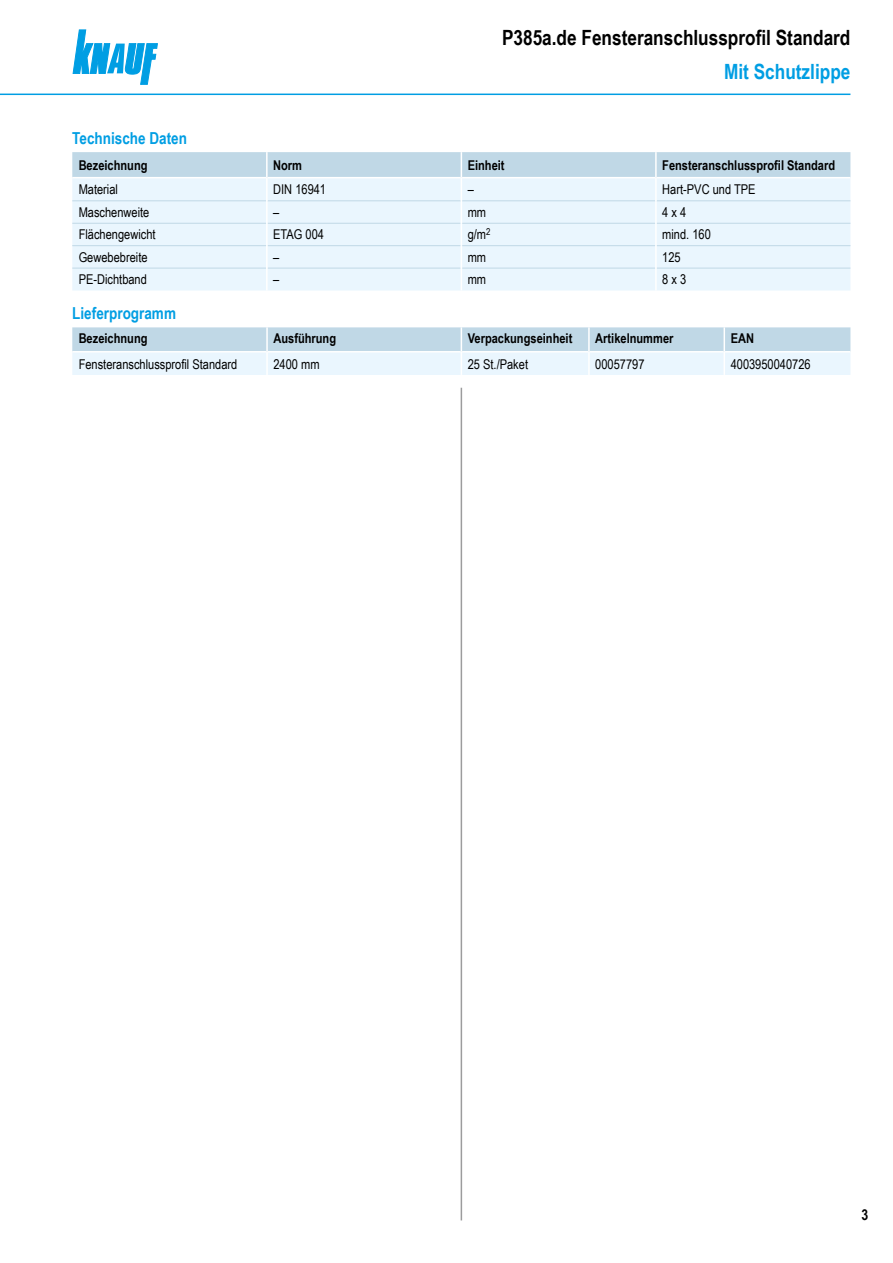
<style>
.page{position:relative;width:893px;height:1263px;background:#fff}
.page>*{position:absolute;margin:0;border:0;box-sizing:border-box;transform-origin:0 0}
.t1{font:700 21px "Arial Narrow";color:#000}
.t2{font:700 21px "Arial Narrow";color:#009ee3}
.Ue3_11cyan_TB{font:700 16.5px "Arial Narrow";color:#009ee3}
.t3{font:700 15px "Arial Narrow";color:#000}
.Tab_Text_TB{font:13.5px "Arial Narrow";color:#000}
.Tab_Kopf_TB{font:700 13.5px "Arial Narrow";color:#000}
</style>
<div class="page">
<svg style="left:73px;top:30px;width:84px;height:54px"></svg>
<hr style="left:0;top:94px;width:850px;height:1px;background:#009ee3">
<hr style="left:461px;top:388px;width:1px;height:832px;background:#9c9c9d">
<svg style="left:72px;top:152px;width:778px;height:138px"></svg>
<hr style="left:655px;top:268px;width:2px;height:22px;background:#fff">
<hr style="left:72px;top:177px;width:194px;height:1px;background:#fff">
<hr style="left:462px;top:177px;width:193px;height:1px;background:#fff">
<hr style="left:268px;top:177px;width:193px;height:1px;background:#fff">
<hr style="left:657px;top:177px;width:193px;height:1px;background:#fff">
<svg style="left:72px;top:327px;width:778px;height:48px"></svg>
<h1 class="t1" style="left:502px;top:22px;width:350px">P385a.de Fensteranschlussprofil Standard</h1>
<h1 class="t2" style="left:724px;top:56px;width:128px">Mit Schutzlippe</h1>
<p class="Ue3_11cyan_TB" style="left:72px;top:125px;width:116px">Technische Daten</p>
<p class="Tab_Kopf_TB" style="left:79px;top:155px;width:70px">Bezeichnung</p>
<p class="Tab_Kopf_TB" style="left:273px;top:155px;width:30px">Norm</p>
<p class="Tab_Kopf_TB" style="left:468px;top:155px;width:38px">Einheit</p>
<p class="Tab_Kopf_TB" style="left:662px;top:155px;width:174px">Fensteranschlussprofil Standard</p>
<p class="Tab_Text_TB" style="left:79px;top:180px;width:41px">Material</p>
<p class="Tab_Text_TB" style="left:273px;top:180px;width:54px">DIN 16941</p>
<p class="Tab_Text_TB" style="left:468px;top:180px;width:8px">–</p>
<p class="Tab_Text_TB" style="left:662px;top:180px;width:95px">Hart-PVC und TPE</p>
<p class="Tab_Text_TB" style="left:79px;top:202px;width:72px">Maschenweite</p>
<p class="Tab_Text_TB" style="left:273px;top:202px;width:8px">–</p>
<p class="Tab_Text_TB" style="left:468px;top:202px;width:20px">mm</p>
<p class="Tab_Text_TB" style="left:662px;top:202px;width:26px">4x4</p>
<p class="Tab_Text_TB" style="left:79px;top:225px;width:78px">Flächengewicht</p>
<p class="Tab_Text_TB" style="left:273px;top:225px;width:52px">ETAG 004</p>
<p class="Tab_Text_TB" style="left:468px;top:225px;width:24px">g/m<sup>2</sup></p>
<p class="Tab_Text_TB" style="left:662px;top:225px;width:50px">mind. 160</p>
<p class="Tab_Text_TB" style="left:79px;top:247px;width:70px">Gewebebreite</p>
<p class="Tab_Text_TB" style="left:273px;top:247px;width:8px">–</p>
<p class="Tab_Text_TB" style="left:468px;top:247px;width:20px">mm</p>
<p class="Tab_Text_TB" style="left:662px;top:247px;width:20px">125</p>
<p class="Tab_Text_TB" style="left:79px;top:269px;width:70px">PE-Dichtband</p>
<p class="Tab_Text_TB" style="left:273px;top:269px;width:8px">–</p>
<p class="Tab_Text_TB" style="left:468px;top:269px;width:20px">mm</p>
<p class="Tab_Text_TB" style="left:662px;top:269px;width:26px">8x3</p>
<p class="Ue3_11cyan_TB" style="left:72px;top:301px;width:105px">Lieferprogramm</p>
<p class="Tab_Kopf_TB" style="left:79px;top:328px;width:70px">Bezeichnung</p>
<p class="Tab_Kopf_TB" style="left:273px;top:328px;width:64px">Ausführung</p>
<p class="Tab_Kopf_TB" style="left:468px;top:328px;width:106px">Verpackungseinheit</p>
<p class="Tab_Kopf_TB" style="left:595px;top:328px;width:80px">Artikelnummer</p>
<p class="Tab_Kopf_TB" style="left:731px;top:328px;width:25px">EAN</p>
<p class="Tab_Text_TB" style="left:79px;top:354px;width:160px">Fensteranschlussprofil Standard</p>
<p class="Tab_Text_TB" style="left:273px;top:354px;width:48px">2400 mm</p>
<p class="Tab_Text_TB" style="left:468px;top:354px;width:62px">25 St./Paket</p>
<p class="Tab_Text_TB" style="left:595px;top:354px;width:51px">00057797</p>
<p class="Tab_Text_TB" style="left:731px;top:354px;width:82px">4003950040726</p>
<p class="t3" style="left:861px;top:1204px;width:8px">3</p>
</div>
